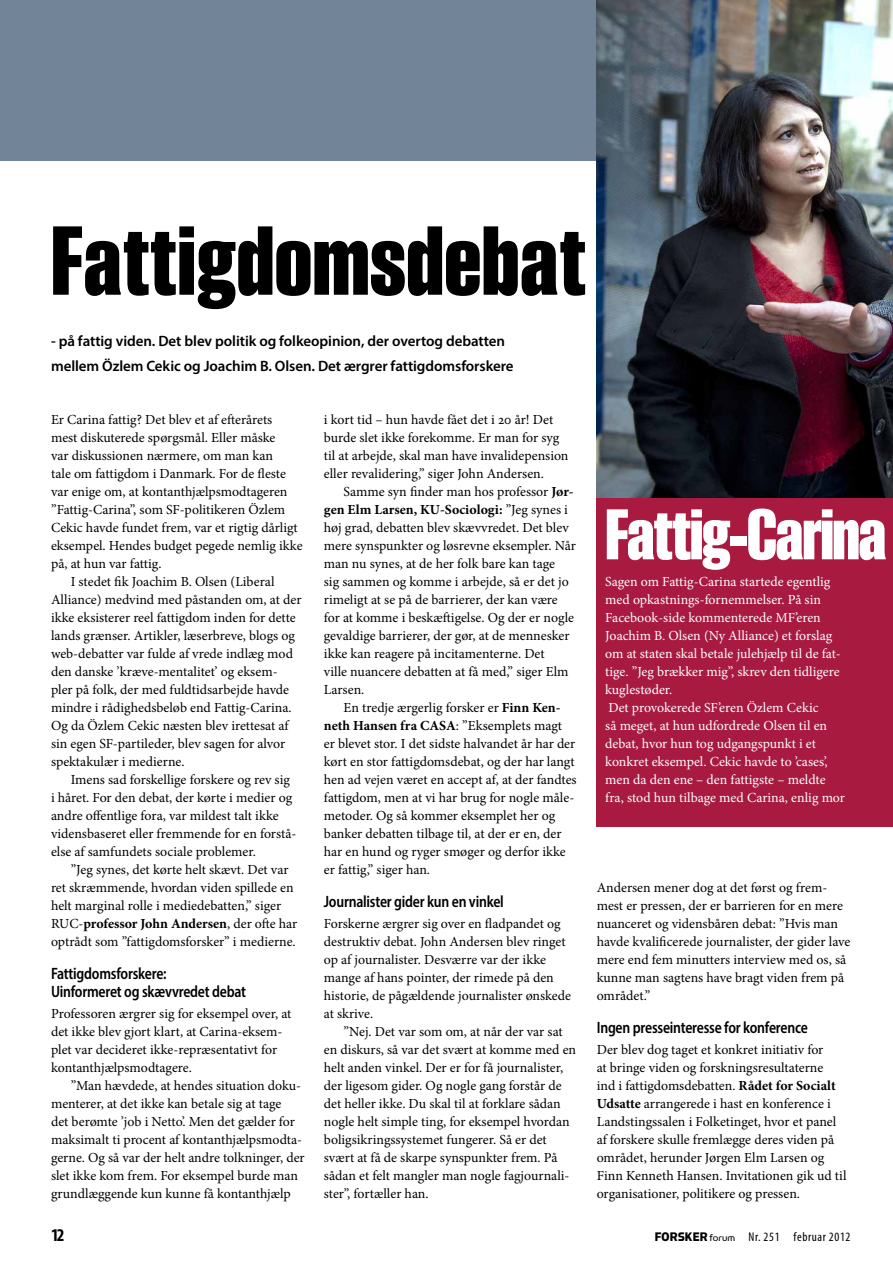
<style>
.page{position:relative;width:893px;height:1263px;background:#fff}
.page>*{position:absolute;margin:0;border:0;box-sizing:border-box;transform-origin:0 0}
.t1{font:700 100.5px "Smart Sans Std";color:#000}
.t2{font:700 73.5px "Smart Sans Std";letter-spacing:-.025em;color:#fff}
.t3{font:700 condensed 18px "Myriad Pro";color:#000}
.t4{font:600 semi-condensed 16.5px/18px "Myriad Pro";letter-spacing:-.015em;color:#000;scale:.9 1}
.t5{font:600 15px/25.5px "Myriad Pro";letter-spacing:-.005em;color:#000}
.t6{font:13.8px/18px "Minion Pro";color:#000}
.t7{font:13.8px/18px "Minion Pro";color:#fff}
.t8{font:700 13.8px "Minion Pro";letter-spacing:-.005em;color:#000}
.t9{font:condensed 12.75px "Myriad Pro";letter-spacing:.05em;color:#000}
.s1{font-weight:400}
.s2{font-weight:700}
.s3{font-family:"Simian Display Chimpanzee";font-stretch:normal;font-size:13.95px}
.s4{font-family:"Simian Display Orangutan";font-stretch:normal;font-size:11.4px}
</style>
<div class="page">
<div style="left:0;top:0;width:893px;height:160px;background:#728498"></div>
<div style="left:597px;top:496px;width:296px;height:330px;background:#a81a40"></div>
<img style="left:597px;top:0;width:296px;height:497px">
<h1 class="t1" style="left:51px;top:205px;width:537px">Fattigdomsdebat</h1>
<p class="t5" style="left:51px;top:328px;width:464px">- på fattig viden. Det blev politik og folkeopinion, der overtog debatten mellem Özlem Cekic og Joachim B. Olsen. Det ærgrer fattigdomsforskere</p>
<p class="t6" style="left:51px;top:410px;width:223px">Er Carina fattig? Det blev et af efterårets</p>
<p class="t6" style="left:51px;top:428px;width:226px">mest diskuterede spørgsmål. Eller måske</p>
<p class="t6" style="left:51px;top:446px;width:223px">var diskussionen nærmere, om man kan</p>
<p class="t6" style="left:51px;top:464px;width:236px">tale om fattigdom i Danmark. For de fleste</p>
<p class="t6" style="left:51px;top:482px;width:238px">var enige om, at kontanthjælpsmodtageren</p>
<p class="t6" style="left:51px;top:500px;width:236px">”Fattig-Carina”, som SF-politikeren Özlem</p>
<p class="t6" style="left:51px;top:518px;width:248px">Cekic havde fundet frem, var et rigtig dårligt</p>
<p class="t6" style="left:51px;top:536px;width:253px">eksempel. Hendes budget pegede nemlig ikke</p>
<p class="t6" style="left:51px;top:554px;width:112px">på, at hun var fattig.</p>
<p class="t6" style="left:71px;top:572px;width:205px">I stedet fik Joachim B. Olsen (Liberal</p>
<p class="t6" style="left:51px;top:590px;width:252px">Alliance) medvind med påstanden om, at der</p>
<p class="t6" style="left:51px;top:608px;width:246px">ikke eksisterer reel fattigdom inden for dette</p>
<p class="t6" style="left:51px;top:626px;width:245px">lands grænser. Artikler, læserbreve, blogs og</p>
<p class="t6" style="left:51px;top:644px;width:243px">web-debatter var fulde af vrede indlæg mod</p>
<p class="t6" style="left:51px;top:662px;width:228px">den danske ’kræve-mentalitet’ og eksem-</p>
<p class="t6" style="left:51px;top:680px;width:240px">pler på folk, der med fuldtidsarbejde havde</p>
<p class="t6" style="left:51px;top:698px;width:242px">mindre i rådighedsbeløb end Fattig-Carina.</p>
<p class="t6" style="left:51px;top:716px;width:239px">Og da Özlem Cekic næsten blev irettesat af</p>
<p class="t6" style="left:51px;top:734px;width:236px">sin egen SF-partileder, blev sagen for alvor</p>
<p class="t6" style="left:51px;top:752px;width:135px">spektakulær i medierne.</p>
<p class="t6" style="left:71px;top:770px;width:221px">Imens sad forskellige forskere og rev sig</p>
<p class="t6" style="left:51px;top:788px;width:243px">i håret. For den debat, der kørte i medier og</p>
<p class="t6" style="left:51px;top:806px;width:229px">andre offentlige fora, var mildest talt ikke</p>
<p class="t6" style="left:51px;top:824px;width:247px">vidensbaseret eller fremmende for en forstå-</p>
<p class="t6" style="left:51px;top:842px;width:206px">else af samfundets sociale problemer.</p>
<p class="t6" style="left:71px;top:860px;width:219px">”Jeg synes, det kørte helt skævt. Det var</p>
<p class="t6" style="left:51px;top:878px;width:244px">ret skræmmende, hvordan viden spillede en</p>
<p class="t6" style="left:51px;top:896px;width:232px">helt marginal rolle i mediedebatten,” siger</p>
<p class="t8" style="left:51px;top:914px;width:248px"><span class="s1">RUC-</span>professor John Andersen<span class="s1">, der ofte har</span></p>
<p class="t6" style="left:51px;top:932px;width:246px">optrådt som ”fattigdomsforsker” i medierne.</p>
<p class="t4" style="left:51px;top:964px;width:218px">Fattigdomsforskere:<br>Uinformeret og skævvredet debat</p>
<p class="t6" style="left:51px;top:1004px;width:242px">Professoren ærgrer sig for eksempel over, at det ikke blev gjort klart, at Carina-eksem&shy;plet var decideret ikke-repræsentativt for kontanthjælpsmodtagere.</p>
<p class="t6" style="left:51px;top:1076px;width:255px;text-indent:20px">”Man hævdede, at hendes situation doku&shy;menterer, at det ikke kan betale sig at tage<br>det berømte ’job i Netto’. Men det gælder for maksimalt ti procent af kontanthjælpsmodta&shy;gerne. Og så var der helt andre tolkninger, der slet ikke kom frem. For eksempel burde man grundlæggende kun kunne få kontanthjælp</p>
<p class="t6" style="left:324px;top:410px;width:246px">i kort tid – hun havde fået det i 20 år! Det burde slet ikke forekomme. Er man for syg til at arbejde, skal man have invalidepension eller revalidering,” siger John Andersen.</p>
<p class="t6" style="left:324px;top:482px;width:254px;text-indent:20px">Samme syn finder man hos professor <span class="s2">Jør&shy;gen Elm Larsen, KU-Sociologi:</span> ”Jeg synes i høj grad, debatten blev skævvredet. Det blev mere synspunkter og løsrevne eksempler. Når man nu synes, at de her folk bare kan tage<br>sig sammen og komme i arbejde, så er det jo rimeligt at se på de barrierer, der kan være for at komme i beskæftigelse. Og der er nogle gevaldige barrierer, der gør, at de mennesker ikke kan reagere på incitamenterne. Det<br>ville nuancere debatten at få med,” siger Elm Larsen.</p>
<p class="t6" style="left:324px;top:698px;width:254px;text-indent:20px">En tredje ærgerlig forsker er <span class="s2">Finn Ken&shy;neth Hansen fra CASA</span>: ”Eksemplets magt<br>er blevet stor. I det sidste halvandet år har der kørt en stor fattigdomsdebat, og der har langt hen ad vejen været en accept af, at der fandtes fattigdom, men at vi har brug for nogle måle&shy;metoder. Og så kommer eksemplet her og banker debatten tilbage til, at der er en, der har en hund og ryger smøger og derfor ikke er fattig,” siger han.</p>
<p class="t4" style="left:324px;top:892px;width:201px">Journalister gider kun en vinkel</p>
<p class="t6" style="left:324px;top:914px;width:249px">Forskerne ærgrer sig over en fladpandet og destruktiv debat. John Andersen blev ringet op af journalister. Desværre var der ikke mange af hans pointer, der rimede på den historie, de pågældende journalister ønskede at skrive.</p>
<p class="t6" style="left:324px;top:1022px;width:254px;text-indent:20px">”Nej. Det var som om, at når der var sat en diskurs, så var det svært at komme med en helt anden vinkel. Der er for få journalister, der ligesom gider. Og nogle gang forstår de det heller ikke. Du skal til at forklare sådan nogle helt simple ting, for eksempel hvordan boligsikringssystemet fungerer. Så er det svært at få de skarpe synspunkter frem. På sådan et felt mangler man nogle fagjournali&shy;ster”, fortæller han.</p>
<h2 class="t2" style="left:605px;top:493px;width:283px">Fattig-Carina</h2>
<p class="t7" style="left:605px;top:572px;width:241px">Sagen om Fattig-Carina startede egentlig med opkastnings-fornemmelser. På sin Facebook-side kommenterede MF’eren Joachim B. Olsen (Ny Alliance) et forslag om at staten skal betale julehjælp til de fat&shy;tige. ”Jeg brækker mig”, skrev den tidligere kuglestøder.<br>Det provokerede SF’eren Özlem Cekic<br>så meget, at hun udfordrede Olsen til en debat, hvor hun tog udgangspunkt i et konkret eksempel. Cekic havde to ’cases’, men da den ene – den fattigste – meldte fra, stod hun tilbage med Carina, enlig mor</p>
<p class="t6" style="left:597px;top:878px;width:255px">Andersen mener dog at det først og frem&shy;mest er pressen, der er barrieren for en mere nuanceret og vidensbåren debat: ”Hvis man havde kvalificerede journalister, der gider lave mere end fem minutters interview med os, så kunne man sagtens have bragt viden frem på området.”</p>
<p class="t4" style="left:597px;top:1018px;width:236px">Ingen presseinteresse for konference</p>
<p class="t6" style="left:597px;top:1040px;width:251px">Der blev dog taget et konkret initiativ for<br>at bringe viden og forskningsresultaterne<br>ind i fattigdomsdebatten. <span class="s2">Rådet for Socialt Udsatte</span> arrangerede i hast en konference i Landstingssalen i Folketinget, hvor et panel af forskere skulle fremlægge deres viden på området, herunder Jørgen Elm Larsen og Finn Kenneth Hansen. Invitationen gik ud til organisationer, politikere og pressen.</p>
<h3 class="t3" style="left:51px;top:1224px;width:15px">12</h3>
<p class="t9" style="left:655px;top:1229px;width:197px"><span class="s3">FORSKER</span><span class="s4">forum</span> Nr. 251 februar 2012</p>
</div>
